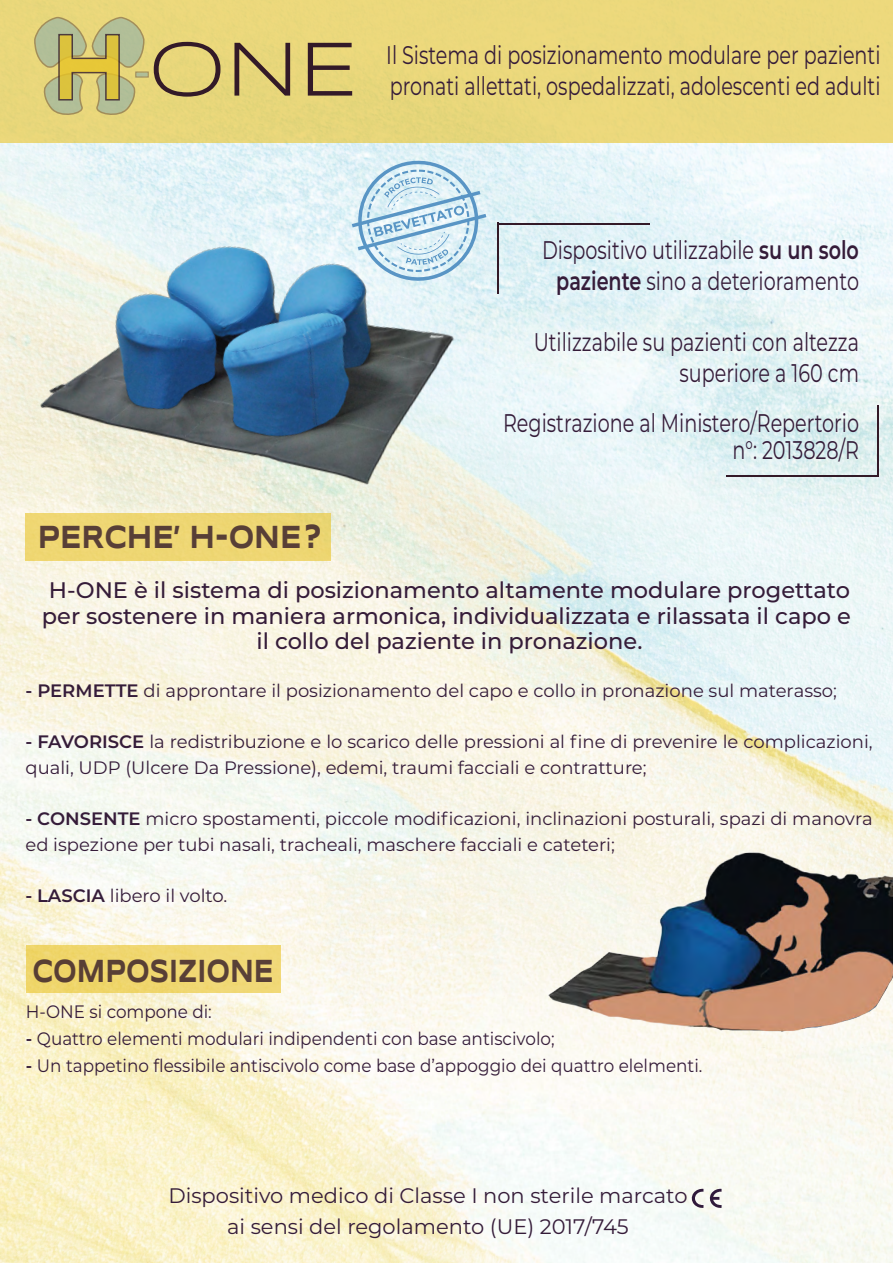
<style>
.page{position:relative;width:893px;height:1263px;background:#fff}
.page>*{position:absolute;margin:0;border:0;box-sizing:border-box;transform-origin:0 0}
.t1{font:700 97.05px "Syncopate";color:#e7c427;scale:.75 1}
.t2{font:78.75px "Syncopate";color:#331a28}
.t3{font:700 33px "Syncopate";color:rgb(51 26 40/.8);scale:.75 1}
.t4{font:700 33px "Syncopate";color:rgb(51 26 40/.8);scale:.69 1}
.t5{font:700 31.2px "Syncopate";color:#5a99c6}
.t6{font:25.5px/30.6px "Montserrat";color:#351c39;text-align:right;scale:.75 1}
.t7{font:500 22.5px/25.7px "Montserrat";color:#351c39;text-align:center}
.t8{font:21px/30.9px "Montserrat";color:#351c39;text-align:center}
.t9{font:18px/25.7px "Montserrat";color:#351c39}
.t10{font:18px "Montserrat";color:#351c39;scale:.93 1}
.s1{font-size:34.5px}
.s2{font-weight:600}
</style>
<div class="page">
<img style="left:0;top:143px;width:893px;height:1120px">
<img style="left:32px;top:210px;width:437px;height:295px">
<hr style="left:499px;top:223px;width:151px;height:2px;background:#331a28">
<hr style="left:497px;top:223px;width:2px;height:71px;background:#331a28">
<hr style="left:726px;top:475px;width:151px;height:2px;background:#331a28">
<hr style="left:877px;top:406px;width:1px;height:71px;background:#331a28">
<div style="left:26px;top:513px;width:305px;height:47px;background:#eed672"></div>
<div style="left:0;top:0;width:893px;height:143px;background:#ead87b"></div>
<div style="left:26px;top:946px;width:255px;height:47px;background:#f0d770"></div>
<svg style="left:34px;top:17px;width:111px;height:98px"></svg>
<svg style="left:691px;top:1188px;width:30px;height:20px"></svg>
<img style="left:526px;top:781px;width:367px;height:320px">
<svg style="left:352px;top:152px;width:134px;height:137px;background:#c6e0ed"></svg>
<h1 class="t1" style="left:51px;top:7px;width:102px">h</h1>
<h2 class="t2" style="left:149px;top:24px;width:211px">ONE</h2>
<h3 class="t5" style="left:134px;top:55px;width:18px">-</h3>
<h3 class="t6" style="left:386px;top:39px;width:660px;text-align:left">Il Sistema di posizionamento modulare per pazienti pronati allettati, ospedalizzati, adolescenti ed adulti</h3>
<h3 class="t3" style="left:38px;top:516px;width:380px">PERCHE’ H-ONE<span class="s1">?</span></h3>
<h3 class="t6" style="left:542px;top:234px;width:424px;text-align:center">Dispositivo utilizzabile <span class="s2">su un solo paziente</span> sino a deterioramento</h3>
<h3 class="t6" style="left:534px;top:326px;width:435px">Utilizzabile su pazienti con altezza superiore a 160 cm</h3>
<h3 class="t6" style="left:503px;top:408px;width:476px;line-height:27px">Registrazione al Ministero/Repertorio n°: 2013828/R</h3>
<p class="t7" style="left:42px;top:576px;width:810px">H-ONE è il sistema di posizionamento altamente modulare progettato per sostenere in maniera armonica, individualizzata e rilassata il capo e il collo del paziente in pronazione.</p>
<p class="t9" style="left:25px;top:677px;width:813px"><span class="s2">- PERMETTE</span> di approntare il posizionamento del capo e collo in pronazione sul materasso;</p>
<p class="t9" style="left:25px;top:729px;width:849px"><span class="s2">- FAVORISCE</span> la redistribuzione e lo scarico delle pressioni al fine di prevenire le complicazioni, quali, UDP (Ulcere Da Pressione), edemi, traumi facciali e contratture;</p>
<p class="t9" style="left:25px;top:805px;width:849px"><span class="s2">- CONSENTE</span> micro spostamenti, piccole modificazioni, inclinazioni posturali, spazi di manovra ed ispezione per tubi nasali, tracheali, maschere facciali e cateteri;</p>
<p class="t9" style="left:25px;top:882px;width:203px"><span class="s2">- LASCIA</span> libero il volto.</p>
<h3 class="t4" style="left:32px;top:950px;width:351px">COMPOSIZIONE</h3>
<p class="t10" style="left:26px;top:1000px;width:201px">H-ONE si compone di:</p>
<p class="t10" style="left:26px;top:1027px;width:570px"><span class="s2">-</span> Quattro elementi modulari indipendenti con base antiscivolo;</p>
<p class="t10" style="left:26px;top:1054px;width:729px"><span class="s2">-</span> Un tappetino flessibile antiscivolo come base d’appoggio dei quattro elelmenti.</p>
<p class="t8" style="left:168px;top:1179px;width:521px">Dispositivo medico di Classe I non sterile marcato ai sensi del regolamento (UE) 2017/745</p>
</div>
